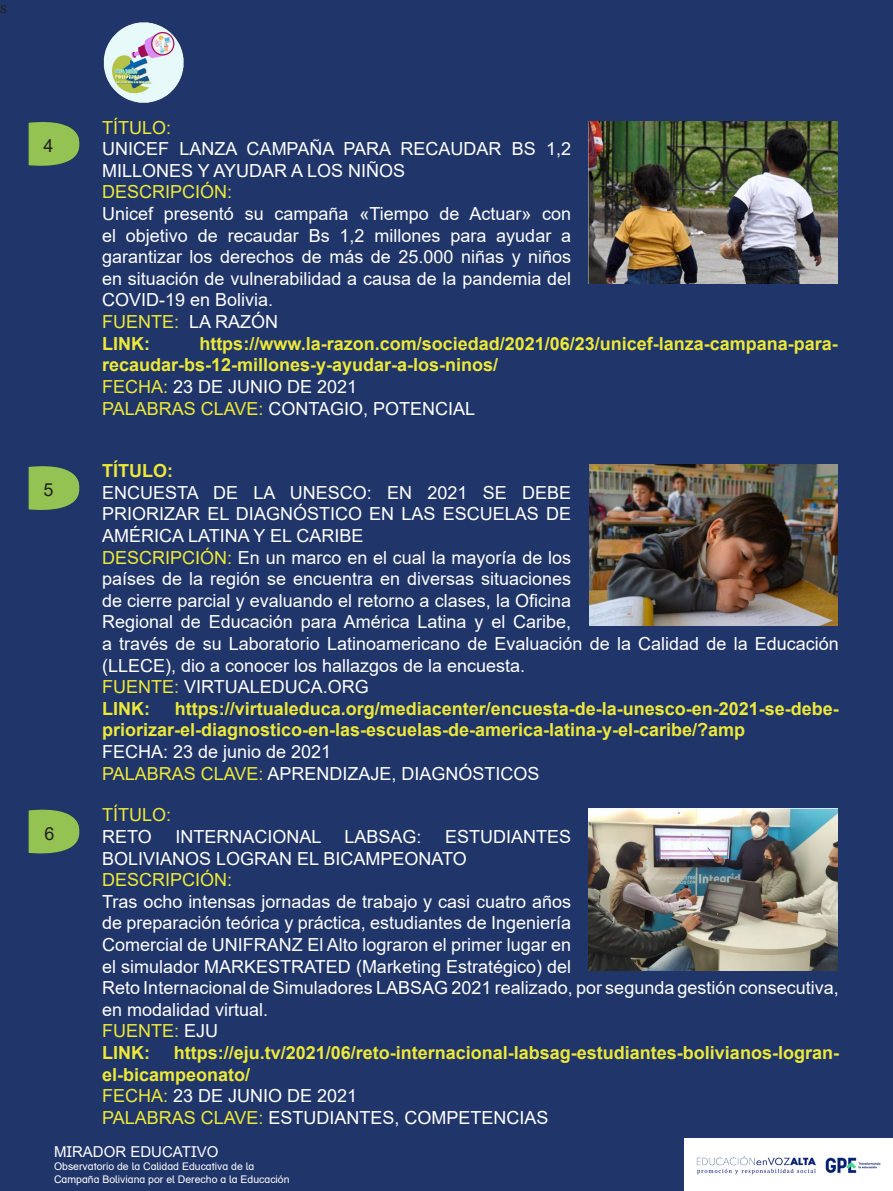
<style>
.page{position:relative;width:893px;height:1191px;background:#203569}
.page>*{position:absolute;margin:0;border:0;box-sizing:border-box;transform-origin:0 0}
.t1{font:18px/21.6px "Arial";color:#fff}
.t2{font:700 18px/21.6px "Arial";color:#ede938}
.t3{font:18px "Arial";color:#ede938}
.t4{font:18px "Arial";color:#231f20}
.t5{font:18px "Minion Pro";color:#231f20}
.t6{font:15px "Arial";color:#fff}
.t7{font:10.5px "Arial";color:#fff}
.s1{color:#fff}
.s2{color:#ede938}
</style>
<div class="page">
<img style="left:103px;top:22px;width:81px;height:81px">
<svg style="left:28px;top:122px;width:52px;height:44px;background:#81ad55"></svg>
<svg style="left:28px;top:466px;width:52px;height:44px;background:#81ad55"></svg>
<svg style="left:28px;top:809px;width:52px;height:45px;background:#7faa56"></svg>
<img style="left:588px;top:122px;width:250px;height:161px">
<img style="left:588px;top:809px;width:250px;height:162px">
<img style="left:589px;top:465px;width:249px;height:160px">
<img style="left:685px;top:1138px;width:208px;height:52px">
<p class="t5" style="left:0;top:-5px;width:8px">s</p>
<p class="t4" style="left:44px;top:133px;width:12px">4</p>
<p class="t3" style="left:102px;top:115px;width:71px">TÍTULO:</p>
<p class="t1" style="left:102px;top:138px;width:471px">UNICEF LANZA CAMPAÑA PARA RECAUDAR BS 1,2<br>MILLONES Y AYUDAR A LOS NIÑOS</p>
<p class="t3" style="left:102px;top:180px;width:132px">DESCRIPCIÓN:</p>
<p class="t1" style="left:102px;top:203px;width:471px;text-align:justify">Unicef presentó su campaña «Tiempo de Actuar» con el objetivo de recaudar Bs 1,2 millones para ayudar a garantizar los derechos de más de 25.000 niñas y niños en situación de vulnerabilidad a causa de la pandemia del COVID-19 en Bolivia.</p>
<p class="t3" style="left:102px;top:309px;width:178px">FUENTE: <span class="s1">LA RAZÓN</span></p>
<p class="t2" style="left:102px;top:333px;width:49px">LINK:</p>
<p class="t2" style="left:102px;top:333px;width:737px;text-indent:97px">https://www.la-razon.com/sociedad/2021/06/23/unicef-lanza-campana-para&shy;recaudar-bs-12-millones-y-ayudar-a-los-ninos/</p>
<p class="t1" style="left:102px;top:376px;width:257px"><span class="s2">FECHA:</span> 23 DE JUNIO DE 2021</p>
<p class="t1" style="left:102px;top:397px;width:375px"><span class="s2">PALABRAS CLAVE:</span> CONTAGIO, POTENCIAL</p>
<p class="t2" style="left:102px;top:460px;width:72px">TÍTULO:</p>
<p class="t1" style="left:102px;top:481px;width:471px;text-align:justify">ENCUESTA DE LA UNESCO: EN 2021 SE DEBE PRIORIZAR EL DIAGNÓSTICO EN LAS ESCUELAS DE AMÉRICA LATINA Y EL CARIBE</p>
<p class="t1" style="left:102px;top:546px;width:738px"><span class="s2">DESCRIPCIÓN:</span> En un marco en el cual la mayoría de los<br>países de la región se encuentra en diversas situaciones<br>de cierre parcial y evaluando el retorno a clases, la Oficina<br>Regional de Educación para América Latina y el Caribe,<br>a través de su Laboratorio Latinoamericano de Evaluación de la Calidad de la Educación (LLECE), dio a conocer los hallazgos de la encuesta.</p>
<p class="t1" style="left:102px;top:676px;width:268px"><span class="s2">FUENTE:</span> VIRTUALEDUCA.ORG</p>
<p class="t2" style="left:102px;top:698px;width:49px">LINK:</p>
<p class="t4" style="left:43px;top:477px;width:12px">5</p>
<p class="t2" style="left:102px;top:698px;width:738px;text-indent:73px">https://virtualeduca.org/mediacenter/encuesta-de-la-unesco-en-2021-se-debe&shy;priorizar-el-diagnostico-en-las-escuelas-de-america-latina-y-el-caribe/?amp</p>
<p class="t1" style="left:102px;top:740px;width:231px">FECHA: 23 de junio de 2021</p>
<p class="t1" style="left:102px;top:762px;width:439px"><span class="s2">PALABRAS CLAVE:</span> APRENDIZAJE, DIAGNÓSTICOS</p>
<p class="t3" style="left:102px;top:802px;width:71px">TÍTULO:</p>
<p class="t1" style="left:102px;top:825px;width:51px">RETO</p>
<p class="t1" style="left:175px;top:825px;width:148px">INTERNACIONAL</p>
<p class="t1" style="left:344px;top:825px;width:79px">LABSAG:</p>
<p class="t4" style="left:44px;top:821px;width:12px">6</p>
<p class="t1" style="left:102px;top:825px;width:471px;text-indent:343px">ESTUDIANTES<br>BOLIVIANOS LOGRAN EL BICAMPEONATO</p>
<p class="t3" style="left:102px;top:867px;width:132px">DESCRIPCIÓN:</p>
<p class="t1" style="left:102px;top:890px;width:738px">Tras ocho intensas jornadas de trabajo y casi cuatro años<br>de preparación teórica y práctica, estudiantes de Ingeniería<br>Comercial de UNIFRANZ El Alto lograron el primer lugar en<br>el simulador MARKESTRATED (Marketing Estratégico) del<br>Reto Internacional de Simuladores LABSAG 2021 realizado, por segunda gestión consecutiva, en modalidad virtual.</p>
<p class="t3" style="left:102px;top:1018px;width:118px">FUENTE: <span class="s1">EJU</span></p>
<p class="t2" style="left:102px;top:1042px;width:49px">LINK:</p>
<p class="t2" style="left:102px;top:1042px;width:738px;text-indent:72px">https://eju.tv/2021/06/reto-internacional-labsag-estudiantes-bolivianos-logran&shy;el-bicampeonato/</p>
<p class="t1" style="left:102px;top:1085px;width:257px"><span class="s2">FECHA:</span> 23 DE JUNIO DE 2021</p>
<p class="t1" style="left:102px;top:1106px;width:448px"><span class="s2">PALABRAS CLAVE:</span> ESTUDIANTES, COMPETENCIAS</p>
<p class="t6" style="left:54px;top:1141px;width:166px">MIRADOR EDUCATIVO</p>
<p class="t7" style="left:54px;top:1159px;width:202px">Observatorio de la Calidad Educativa de la</p>
<p class="t7" style="left:54px;top:1171px;width:237px">Campaña Boliviana por el Derecho a la Educación</p>
</div>
